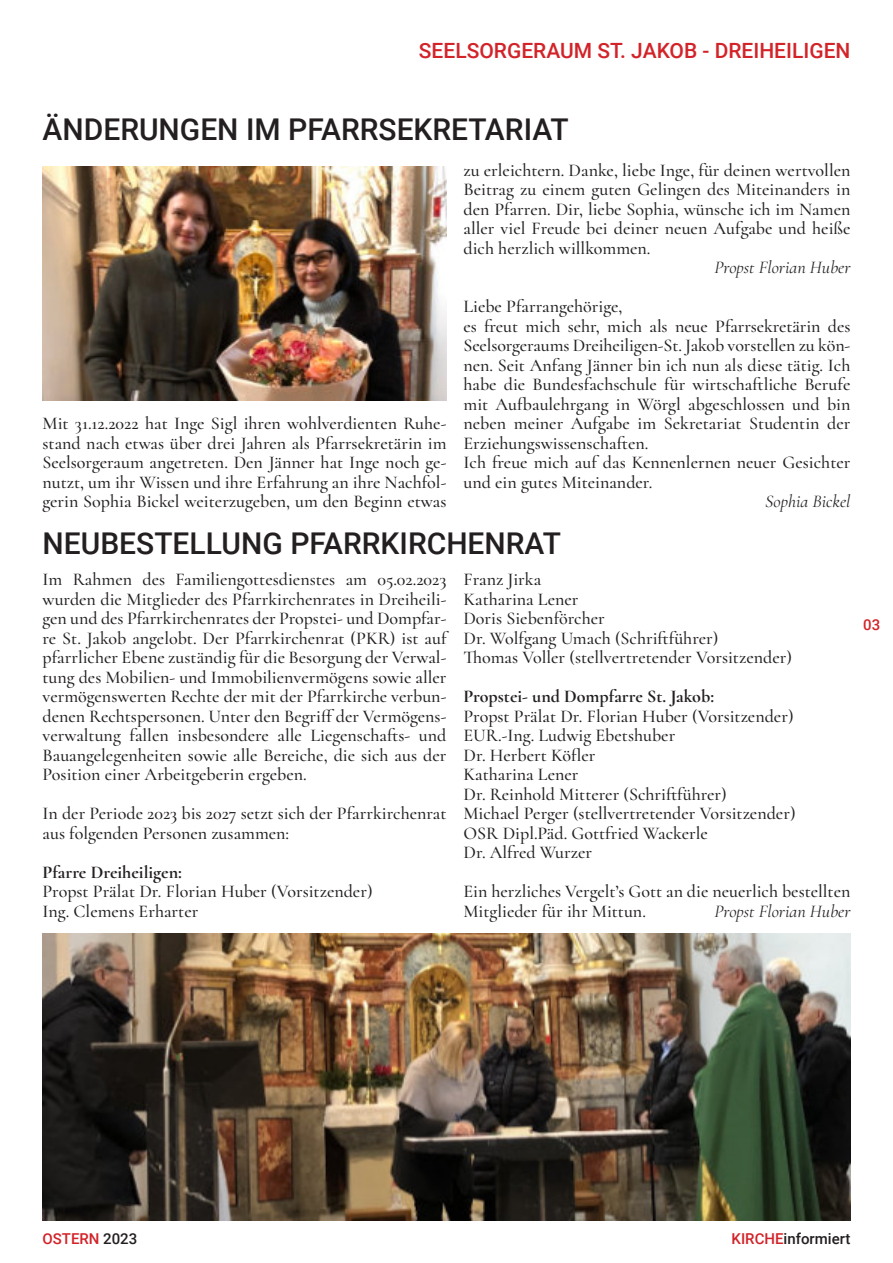
<style>
.page{position:relative;width:893px;height:1263px;background:#fff}
.page>*{position:absolute;margin:0;border:0;box-sizing:border-box;transform-origin:0 0}
.t1{font:500 30px "Roboto";color:#231f20}
.t2{font:500 21px "Roboto";color:#d22329}
.t3{font:500 18px/19.5px "Cormorant";color:#231f20}
.t4{font:700 18px "Cormorant";color:#231f20}
.t5{font:italic 18px "Cormorant";color:#231f20}
.t6{font:500 15px "Roboto";color:#231f20}
.t7{font:500 15px "Roboto";color:#d22329}
.s1{color:#231f20}
.s2{color:#d22329}
</style>
<div class="page">
<img style="left:43px;top:167px;width:403px;height:234px">
<img style="left:43px;top:933px;width:807px;height:287px">
<p class="t2" style="left:419px;top:43px;width:433px">SEELSORGERAUM ST. JAKOB - DREIHEILIGEN</p>
<h1 class="t1" style="left:43px;top:118px;width:528px">ÄNDERUNGEN IM PFARRSEKRETARIAT</h1>
<p class="t3" style="left:463px;top:160px;width:388px;text-align:justify">zu erleichtern. Danke, liebe Inge, für deinen wertvollen Beitrag zu einem guten Gelingen des Miteinanders in den Pfarren. Dir, liebe Sophia, wünsche ich im Namen aller viel Freude bei deiner neuen Aufgabe und heiße dich herzlich willkommen.</p>
<p class="t5" style="left:714px;top:256px;width:137px">Propst Florian Huber</p>
<p class="t3" style="left:463px;top:297px;width:388px">Liebe Pfarrangehörige,<br>es freut mich sehr, mich als neue Pfarrsekretärin des Seelsorgeraums Dreiheiligen-St. Jakob vorstellen zu kön&shy;nen. Seit Anfang Jänner bin ich nun als diese tätig. Ich habe die Bundesfachschule für wirtschaftliche Berufe mit Aufbaulehrgang in Wörgl abgeschlossen und bin neben meiner Aufgabe im Sekretariat Studentin der Erziehungswissenschaften.<br>Ich freue mich auf das Kennenlernen neuer Gesichter und ein gutes Miteinander.</p>
<p class="t5" style="left:765px;top:490px;width:87px">Sophia Bickel</p>
<h1 class="t1" style="left:43px;top:531px;width:520px">NEUBESTELLUNG PFARRKIRCHENRAT</h1>
<p class="t3" style="left:43px;top:570px;width:405px;text-align:justify">Im Rahmen des Familiengottesdienstes am 05.02.2023 wurden die Mitglieder des Pfarrkirchenrates in Dreiheili&shy;gen und des Pfarrkirchenrates der Propstei- und Dompfar&shy;re St. Jakob angelobt. Der Pfarrkirchenrat (PKR) ist auf pfarrlicher Ebene zuständig für die Besorgung der Verwal&shy;tung des Mobilien- und Immobilienvermögens sowie aller vermögenswerten Rechte der mit der Pfarrkirche verbun&shy;denen Rechtspersonen. Unter den Begriffder Vermögens&shy;verwaltung fallen insbesondere alle Liegenschafts- und Bauangelegenheiten sowie alle Bereiche, die sich aus der Position einer Arbeitgeberin ergeben.</p>
<p class="t3" style="left:43px;top:804px;width:405px">In der Periode 2023 bis 2027 setzt sich der Pfarrkirchenrat aus folgenden Personen zusammen:</p>
<p class="t4" style="left:43px;top:861px;width:141px">Pfarre Dreiheiligen:</p>
<p class="t3" style="left:43px;top:882px;width:332px">Propst Prälat Dr. Florian Huber (Vorsitzender)<br>Ing. Clemens Erharter</p>
<p class="t3" style="left:43px;top:414px;width:405px;text-align:justify">Mit 31.12.2022 hat Inge Sigl ihren wohlverdienten Ruhe&shy;stand nach etwas über drei Jahren als Pfarrsekretärin im Seelsorgeraum angetreten. Den Jänner hat Inge noch ge&shy;nutzt, um ihr Wissen und ihre Erfahrung an ihre Nachfol&shy;gerin Sophia Bickel weiterzugeben, um den Beginn etwas</p>
<p class="t3" style="left:463px;top:570px;width:330px">Franz Jirka<br>Katharina Lener<br>Doris Siebenförcher<br>Dr. Wolfgang Umach (Schriftführer)<br>Thomas Voller (stellvertretender Vorsitzender)</p>
<p class="t4" style="left:463px;top:685px;width:252px">Propstei- und Dompfarre St. Jakob:</p>
<p class="t3" style="left:463px;top:706px;width:334px">Propst Prälat Dr. Florian Huber (Vorsitzender)<br>EUR.-Ing. Ludwig Ebetshuber<br>Dr. Herbert Köfler<br>Katharina Lener<br>Dr. Reinhold Mitterer (Schriftführer)<br>Michael Perger (stellvertretender Vorsitzender)<br>OSR Dipl.Päd. Gottfried Wackerle<br>Dr. Alfred Wurzer</p>
<p class="t3" style="left:463px;top:882px;width:388px">Ein herzliches Vergelt’s Gott an die neuerlich bestellten<br>Mitglieder für ihr Mittun.</p>
<p class="t5" style="left:714px;top:900px;width:137px">Propst Florian Huber</p>
<p class="t7" style="left:863px;top:619px;width:19px">03</p>
<p class="t7" style="left:43px;top:1233px;width:96px">OSTERN <span class="s1">2023</span></p>
<p class="t6" style="left:732px;top:1233px;width:120px"><span class="s2">KIRCHE</span>informiert</p>
</div>
